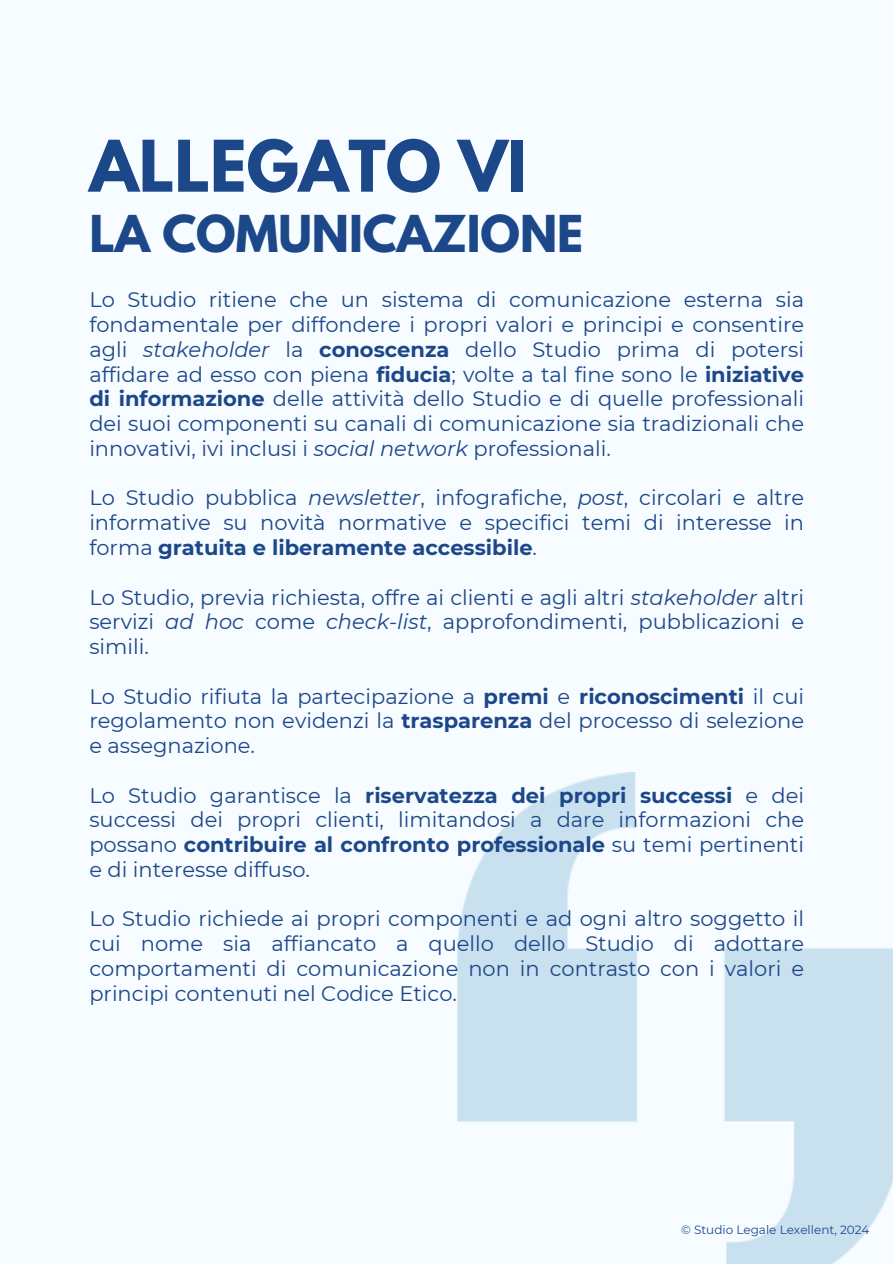
<style>
.page{position:relative;width:893px;height:1264px;background:#fff}
.page>*{position:absolute;margin:0;border:0;box-sizing:border-box;transform-origin:0 0}
.t1{font:700 63px "League Spartan";color:#1c4789}
.t2{font:700 45px "League Spartan";color:#1c4789}
.t3{font:21px/24.8px "Montserrat";color:#1c4789;text-align:justify}
.t4{font:12px "Montserrat";color:#1c4789}
.s1{font-style:italic}
.s2{font-weight:700}
</style>
<div class="page">
<div style="left:0;top:0;width:892px;height:1263px;background:#f6fcff"></div>
<img style="left:457px;top:772px;width:435px;height:491px">
<h1 class="t1" style="left:89px;top:135px;width:439px">ALLEGATO VI</h1>
<h2 class="t2" style="left:89px;top:211px;width:495px">LA COMUNICAZIONE</h2>
<p class="t3" style="left:89px;top:287px;width:716px">Lo Studio ritiene che un sistema di comunicazione esterna sia fondamentale per diffondere i propri valori e principi e consentire agli <span class="s1">stakeholder</span> la <span class="s2">conoscenza</span> dello Studio prima di potersi affidare ad esso con piena <span class="s2">fiducia</span>; volte a tal fine sono le <span class="s2">iniziative di informazione</span> delle attività dello Studio e di quelle professionali dei suoi componenti su canali di comunicazione sia tradizionali che innovativi, ivi inclusi i <span class="s1">social network</span> professionali.</p>
<p class="t3" style="left:89px;top:485px;width:716px">Lo Studio pubblica <span class="s1">newsletter</span>, infografiche, <span class="s1">post</span>, circolari e altre informative su novità normative e specifici temi di interesse in forma <span class="s2">gratuita e liberamente accessibile</span>.</p>
<p class="t3" style="left:89px;top:584px;width:716px">Lo Studio, previa richiesta, offre ai clienti e agli altri <span class="s1">stakeholder</span> altri servizi <span class="s1">ad hoc</span> come <span class="s1">check-list</span>, approfondimenti, pubblicazioni e simili.</p>
<p class="t3" style="left:89px;top:683px;width:716px">Lo Studio rifiuta la partecipazione a <span class="s2">premi</span> e <span class="s2">riconoscimenti</span> il cui regolamento non evidenzi la <span class="s2">trasparenza</span> del processo di selezione e assegnazione.</p>
<p class="t3" style="left:89px;top:782px;width:716px">Lo Studio garantisce la <span class="s2">riservatezza dei propri successi</span> e dei successi dei propri clienti, limitandosi a dare informazioni che possano <span class="s2">contribuire al confronto professionale</span> su temi pertinenti e di interesse diffuso.</p>
<p class="t3" style="left:89px;top:906px;width:716px">Lo Studio richiede ai propri componenti e ad ogni altro soggetto il cui nome sia affiancato a quello dello Studio di adottare comportamenti di comunicazione non in contrasto con i valori e principi contenuti nel Codice Etico.</p>
<p class="t4" style="left:681px;top:1221px;width:190px">© Studio Legale Lexellent, 2024</p>
</div>
